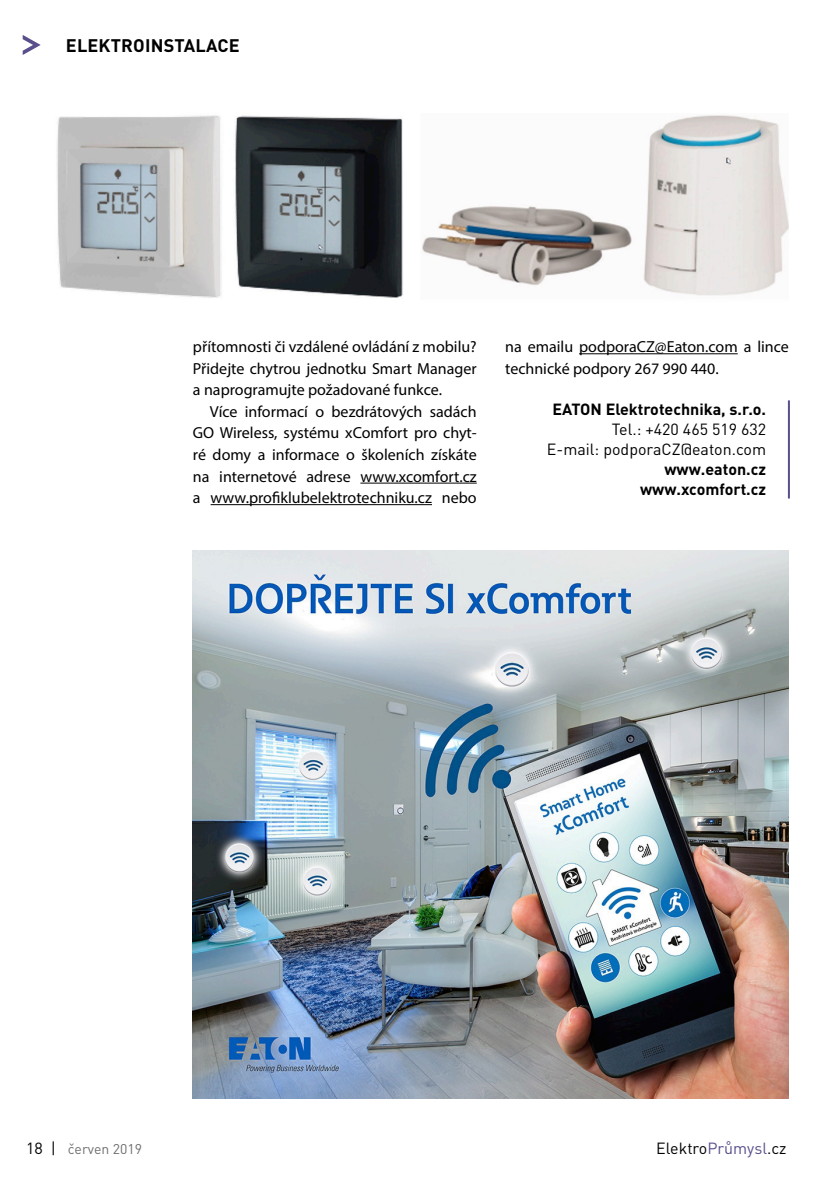
<style>
.page{position:relative;width:840px;height:1191px;background:#fff}
.page>*{position:absolute;margin:0;border:0;box-sizing:border-box;transform-origin:0 0}
.t1{font:700 18px "DIN Pro";letter-spacing:.01em;color:#000}
.Text_-_další_odstave{font:16px/21.6px "Myriad Pro";color:#000;text-align:justify}
.Adresa{font:16px "DIN Pro";color:#000}
.Adresa-2{font:700 16px "DIN Pro";color:#000}
.t2{font:14px "DIN Pro";color:#6f6f6e}
.s1{font-size:16px;color:#000}
.s2{color:#5a4e8b}
</style>
<div class="page">
<svg style="left:23px;top:35px;width:18px;height:20px"></svg>
<hr style="left:578px;top:353px;width:159px;height:1px;background:#000">
<img style="left:193px;top:551px;width:595px;height:547px">
<img style="left:56px;top:115px;width:732px;height:183px">
<hr style="left:360px;top:483px;width:116px;height:1px;background:#000">
<hr style="left:210px;top:504px;width:222px;height:1px;background:#000">
<hr style="left:787px;top:400px;width:2px;height:98px;background:#5a4e8b">
<p class="t1" style="left:66px;top:33px;width:175px">ELEKTROINSTALACE</p>
<p class="Text_-_další_odstave" style="left:193px;top:336px;width:285px">přítomnosti či vzdálené ovládání z mobilu?<br>Přidejte chytrou jednotku Smart Manager a naprogramujte požadované funkce.</p>
<p class="Text_-_další_odstave" style="left:193px;top:400px;width:285px;text-indent:17px">Více informací o bezdrátových sadách GO Wireless, systému xComfort pro chyt&shy;ré domy a informace o školeních získáte na internetové adrese www.xcomfort.cz a www.profiklubelektrotechniku.cz nebo</p>
<p class="Text_-_další_odstave" style="left:505px;top:336px;width:285px">na emailu podporaCZ@Eaton.com a lince technické podpory 267 990 440.</p>
<p class="Adresa-2" style="left:552px;top:398px;width:215px">EATON Elektrotechnika, s.r.o.</p>
<p class="Adresa" style="left:611px;top:418px;width:156px">Tel.: +420 465 519 632</p>
<p class="Adresa" style="left:546px;top:438px;width:221px">E-mail: podporaCZ@eaton.com</p>
<p class="Adresa-2" style="left:664px;top:458px;width:103px">www.eaton.cz</p>
<p class="Adresa-2" style="left:639px;top:478px;width:127px">www.xcomfort.cz</p>
<p class="t2" style="left:26px;top:1139px;width:117px"><span class="s1">18 |</span> červen 2019</p>
<p class="Adresa" style="left:656px;top:1137px;width:132px">Elektro<span class="s2">Průmysl</span>.cz</p>
</div>
